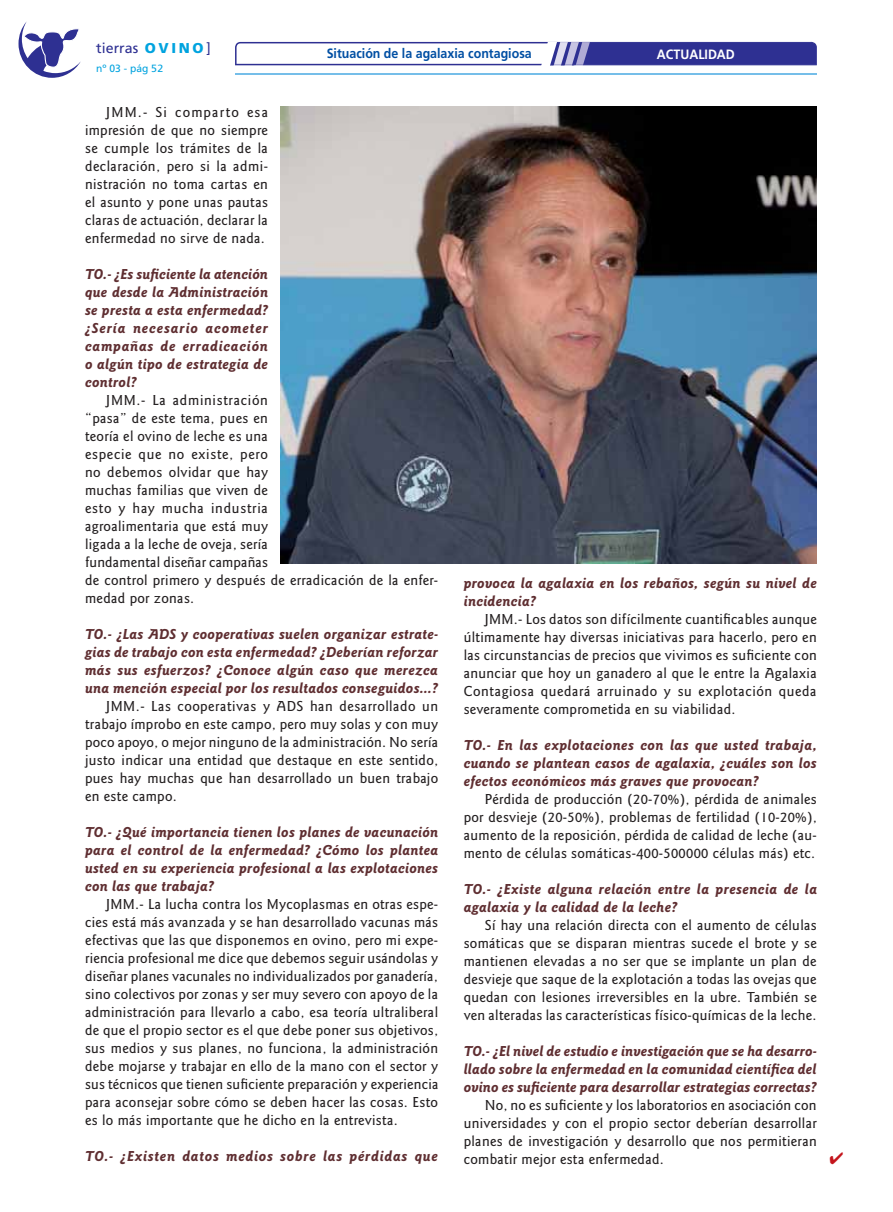
<style>
.page{position:relative;width:893px;height:1212px;background:#fff}
.page>*{position:absolute;margin:0;border:0;box-sizing:border-box;transform-origin:0 0}
.t1{font:500 15px/18px "Goudy Sans Std";letter-spacing:.02em;color:#231f20;text-align:justify}
.t2{font:italic 700 15px/18px "Goudy Sans Std";letter-spacing:.02em;color:#5f2e31;text-align:justify}
.t3{font:italic 700 15px "Goudy Sans Std";letter-spacing:.05em;color:#5f2e31}
.t4{font:14.25px "Frutiger LT Std";color:#2e3092}
.t5{font:700 13.5px "Frutiger LT Std";color:#004fa3;scale:.92 1}
.t6{font:700 13.5px "Frutiger LT Std";color:#fff;scale:.92 1}
.t7{font:10.5px "Frutiger LT Std";color:#00a3df}
.s1{font-weight:900;color:#00a3df}
</style>
<div class="page">
<hr style="left:235px;top:73px;width:581px;height:2px;background:#75bee9">
<svg style="left:235px;top:42px;width:581px;height:24px"></svg>
<svg style="left:19px;top:22px;width:62px;height:56px"></svg>
<img style="left:281px;top:107px;width:535px;height:457px">
<p class="t4" style="left:96px;top:39px;width:116px">tierras <span class="s1">O V I N O</span> ]</p>
<p class="t7" style="left:96px;top:62px;width:68px">nº 03 - pág 52</p>
<p class="t5" style="left:326px;top:48px;width:224px">Situación de la agalaxia contagiosa</p>
<p class="t6" style="left:657px;top:48px;width:86px">ACTUALIDAD</p>
<p class="t1" style="left:85px;top:104px;width:184px;text-indent:21px">JMM.- Si comparto esa impresión de que no siempre se cumple los trámites de la declaración, pero si la admi&shy;nistración no toma cartas en el asunto y pone unas pautas claras de actuación, declarar la enfermedad no sirve de nada.</p>
<p class="t2" style="left:85px;top:266px;width:184px">TO.- ¿Es suficiente la atención que desde la Administración se presta a esta enfermedad? ¿Sería necesario acometer campañas de erradicación o algún tipo de estrategia de control?</p>
<p class="t1" style="left:85px;top:392px;width:354px;text-align:left;text-indent:21px">JMM.- La administración<br>“pasa” de este tema, pues en<br>teoría el ovino de leche es una<br>especie que no existe, pero<br>no debemos olvidar que hay<br>muchas familias que viven de<br>esto y hay mucha industria<br>agroalimentaria que está muy<br>ligada a la leche de oveja, sería<br>fundamental diseñar campañas<br>de control primero y después de erradicación de la enfer&shy;medad por zonas.</p>
<p class="t2" style="left:85px;top:626px;width:354px">TO.- ¿Las ADS y cooperativas suelen organizar estrate&shy;gias de trabajo con esta enfermedad? ¿Deberían reforzar más sus esfuerzos? ¿Conoce algún caso que merezca una mención especial por los resultados conseguidos…?</p>
<p class="t1" style="left:85px;top:698px;width:354px;text-indent:21px">JMM.- Las cooperativas y ADS han desarrollado un trabajo ímprobo en este campo, pero muy solas y con muy poco apoyo, o mejor ninguno de la administración. No sería justo indicar una entidad que destaque en este sentido, pues hay muchas que han desarrollado un buen trabajo en este campo.</p>
<p class="t2" style="left:85px;top:824px;width:355px">TO.- ¿Qué importancia tienen los planes de vacunación para el control de la enfermedad? ¿Cómo los plantea usted en su experiencia profesional a las explotaciones con las que trabaja?</p>
<p class="t1" style="left:85px;top:896px;width:355px;text-indent:21px">JMM.- La lucha contra los Mycoplasmas en otras espe&shy;cies está más avanzada y se han desarrollado vacunas más efectivas que las que disponemos en ovino, pero mi expe&shy;riencia profesional me dice que debemos seguir usándolas y diseñar planes vacunales no individualizados por ganadería, sino colectivos por zonas y ser muy severo con apoyo de la administración para llevarlo a cabo, esa teoría ultraliberal de que el propio sector es el que debe poner sus objetivos, sus medios y sus planes, no funciona, la administración debe mojarse y trabajar en ello de la mano con el sector y sus técnicos que tienen suficiente preparación y experiencia para aconsejar sobre cómo se deben hacer las cosas. Esto es lo más importante que he dicho en la entrevista.</p>
<p class="t3" style="left:85px;top:1150px;width:354px">TO.- ¿Existen datos medios sobre las pérdidas que</p>
<p class="t2" style="left:463px;top:575px;width:354px">provoca la agalaxia en los rebaños, según su nivel de incidencia?</p>
<p class="t1" style="left:463px;top:611px;width:355px;text-indent:21px">JMM.- Los datos son difícilmente cuantificables aunque últimamente hay diversas iniciativas para hacerlo, pero en las circunstancias de precios que vivimos es suficiente con anunciar que hoy un ganadero al que le entre la Agalaxia Contagiosa quedará arruinado y su explotación queda severamente comprometida en su viabilidad.</p>
<p class="t2" style="left:463px;top:737px;width:354px">TO.- En las explotaciones con las que usted trabaja, cuando se plantean casos de agalaxia, ¿cuáles son los efectos económicos más graves que provocan?</p>
<p class="t1" style="left:463px;top:791px;width:354px;text-indent:21px">Pérdida de producción (20-70%), pérdida de animales por desvieje (20-50%), problemas de fertilidad (10-20%), aumento de la reposición, pérdida de calidad de leche (au&shy;mento de células somáticas-400-500000 células más) etc.</p>
<p class="t2" style="left:463px;top:881px;width:355px">TO.- ¿Existe alguna relación entre la presencia de la agalaxia y la calidad de la leche?</p>
<p class="t1" style="left:463px;top:917px;width:354px;text-indent:21px">Sí hay una relación directa con el aumento de células somáticas que se disparan mientras sucede el brote y se mantienen elevadas a no ser que se implante un plan de desvieje que saque de la explotación a todas las ovejas que quedan con lesiones irreversibles en la ubre. También se ven alteradas las características físico-químicas de la leche.</p>
<p class="t2" style="left:463px;top:1043px;width:354px">TO.- ¿El nivel de estudio e investigación que se ha desarro&shy;llado sobre la enfermedad en la comunidad científica del ovino es suficiente para desarrollar estrategias correctas?</p>
<p class="t1" style="left:463px;top:1097px;width:354px;text-indent:21px">No, no es suficiente y los laboratorios en asociación con universidades y con el propio sector deberían desarrollar planes de investigación y desarrollo que nos permitieran combatir mejor esta enfermedad.</p>
</div>
